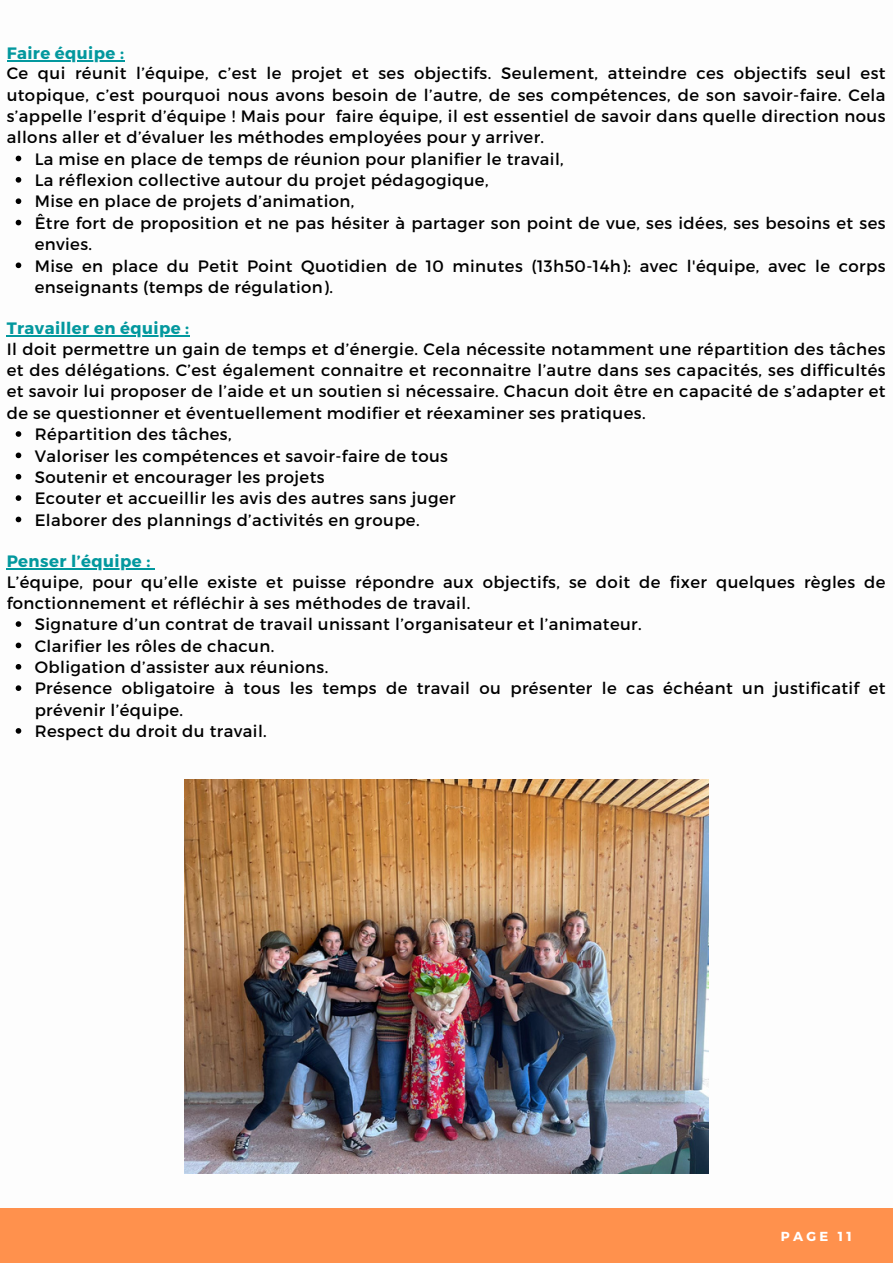
<style>
.page{position:relative;width:893px;height:1264px;background:#fff}
.page>*{position:absolute;margin:0;border:0;box-sizing:border-box;transform-origin:0 0}
.t1{font:16.5px/21.3px "Montserrat";letter-spacing:.025em;color:#000}
.t2{font:700 16.5px "Montserrat";letter-spacing:.025em;color:#03989e}
.t3{font:700 13.05px "Montserrat";letter-spacing:.25em;color:#fff}
</style>
<div class="page">
<div style="left:0;top:1208px;width:892px;height:54px;background:#ff914d"></div>
<img style="left:184px;top:779px;width:524px;height:394px">
<hr style="left:7px;top:60px;width:117px;height:1px;background:#03989e">
<svg style="left:16px;top:156px;width:5px;height:5px"></svg>
<svg style="left:16px;top:177px;width:5px;height:6px"></svg>
<svg style="left:16px;top:198px;width:5px;height:6px"></svg>
<svg style="left:16px;top:220px;width:5px;height:5px"></svg>
<svg style="left:16px;top:262px;width:5px;height:6px"></svg>
<hr style="left:7px;top:335px;width:183px;height:2px;background:#03989e">
<svg style="left:16px;top:431px;width:5px;height:6px"></svg>
<svg style="left:16px;top:452px;width:5px;height:6px"></svg>
<svg style="left:16px;top:474px;width:5px;height:5px"></svg>
<svg style="left:16px;top:495px;width:5px;height:6px"></svg>
<svg style="left:16px;top:516px;width:5px;height:6px"></svg>
<hr style="left:7px;top:568px;width:144px;height:1px;background:#03989e">
<svg style="left:16px;top:621px;width:5px;height:6px"></svg>
<svg style="left:16px;top:642px;width:5px;height:6px"></svg>
<svg style="left:16px;top:664px;width:5px;height:5px"></svg>
<svg style="left:16px;top:685px;width:5px;height:6px"></svg>
<svg style="left:16px;top:728px;width:5px;height:5px"></svg>
<p class="t2" style="left:7px;top:42px;width:119px">Faire équipe :</p>
<p class="t1" style="left:7px;top:62px;width:880px;text-align:justify">Ce qui réunit l’équipe, c’est le projet et ses objectifs. Seulement, atteindre ces objectifs seul est utopique, c’est pourquoi nous avons besoin de l’autre, de ses compétences, de son savoir-faire. Cela s’appelle l’esprit d’équipe ! Mais pour faire équipe, il est essentiel de savoir dans quelle direction nous allons aller et d’évaluer les méthodes employées pour y arriver.</p>
<p class="t1" style="left:35px;top:147px;width:530px">La mise en place de temps de réunion pour planifier le travail,</p>
<p class="t1" style="left:35px;top:169px;width:455px">La réflexion collective autour du projet pédagogique,</p>
<p class="t1" style="left:35px;top:190px;width:321px">Mise en place de projets d’animation,</p>
<p class="t1" style="left:35px;top:211px;width:852px">Être fort de proposition et ne pas hésiter à partager son point de vue, ses idées, ses besoins et ses envies.</p>
<p class="t1" style="left:35px;top:254px;width:852px">Mise en place du Petit Point Quotidien de 10 minutes (13h50-14h): avec l'équipe, avec le corps enseignants (temps de régulation).</p>
<p class="t2" style="left:7px;top:318px;width:184px">Travailler en équipe :</p>
<p class="t1" style="left:7px;top:337px;width:880px;text-align:justify">Il doit permettre un gain de temps et d’énergie. Cela nécessite notamment une répartition des tâches et des délégations. C’est également connaitre et reconnaitre l’autre dans ses capacités, ses difficultés et savoir lui proposer de l’aide et un soutien si nécessaire. Chacun doit être en capacité de s’adapter et de se questionner et éventuellement modifier et réexaminer ses pratiques.</p>
<p class="t1" style="left:35px;top:423px;width:198px">Répartition des tâches,</p>
<p class="t1" style="left:35px;top:444px;width:415px">Valoriser les compétences et savoir-faire de tous</p>
<p class="t1" style="left:35px;top:465px;width:291px">Soutenir et encourager les projets</p>
<p class="t1" style="left:35px;top:487px;width:422px">Ecouter et accueillir les avis des autres sans juger</p>
<p class="t1" style="left:35px;top:508px;width:386px">Elaborer des plannings d’activités en groupe.</p>
<p class="t2" style="left:7px;top:550px;width:145px">Penser l’équipe :</p>
<p class="t1" style="left:7px;top:570px;width:880px">L’équipe, pour qu’elle existe et puisse répondre aux objectifs, se doit de fixer quelques règles de fonctionnement et réfléchir à ses méthodes de travail.</p>
<p class="t1" style="left:35px;top:613px;width:608px">Signature d’un contrat de travail unissant l’organisateur et l’animateur.</p>
<p class="t1" style="left:35px;top:634px;width:241px">Clarifier les rôles de chacun.</p>
<p class="t1" style="left:35px;top:655px;width:295px">Obligation d’assister aux réunions.</p>
<p class="t1" style="left:35px;top:677px;width:852px">Présence obligatoire à tous les temps de travail ou présenter le cas échéant un justificatif et prévenir l’équipe.</p>
<p class="t1" style="left:35px;top:719px;width:234px">Respect du droit du travail.</p>
<p class="t3" style="left:780px;top:1227px;width:72px">PAGE 11</p>
</div>
